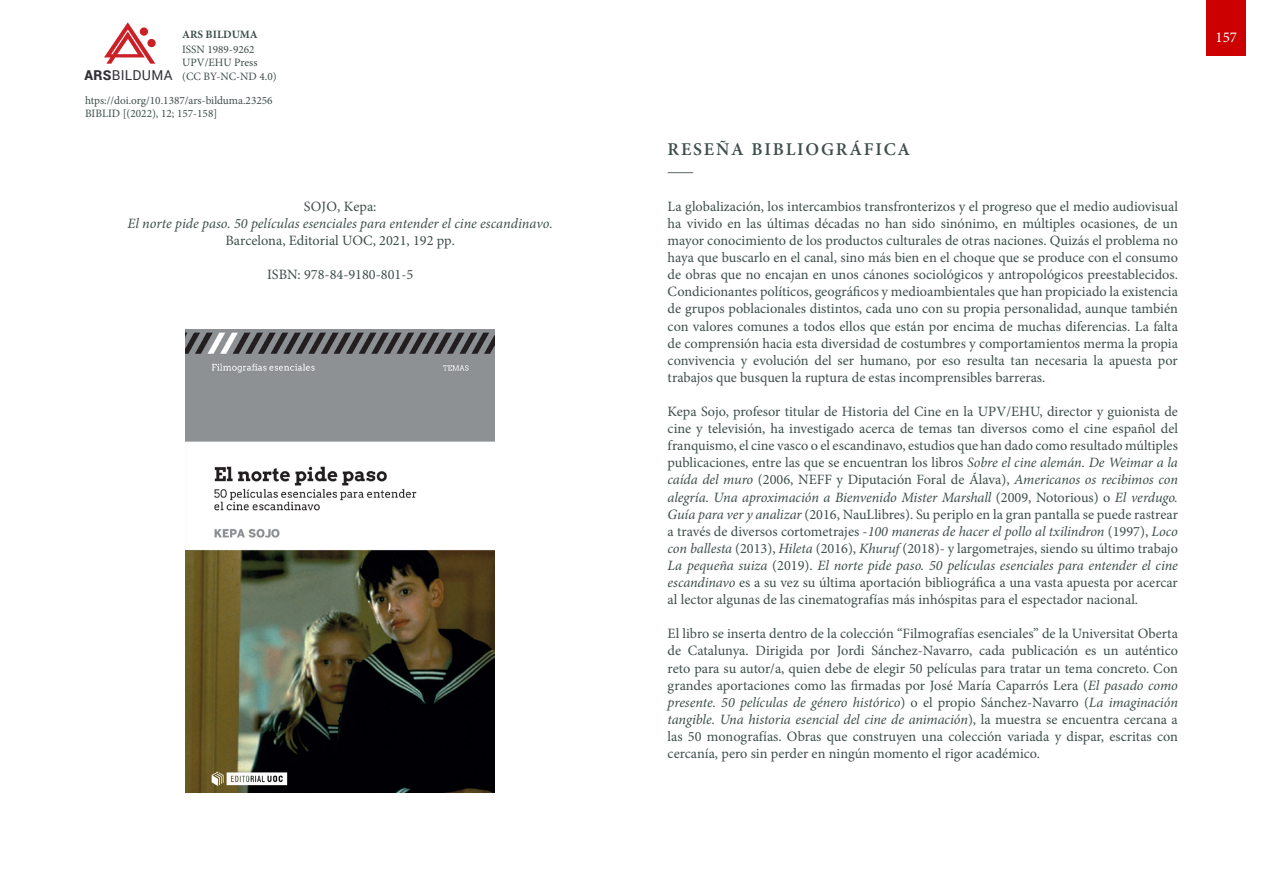
<style>
.page{position:relative;width:1263px;height:893px;background:#fff}
.page>*{position:absolute;margin:0;border:0;box-sizing:border-box;transform-origin:0 0}
.t1{font:600 18px "Minion Pro";letter-spacing:.1em;color:#3e4e4c}
.t2{font:15px "Minion Pro";color:#fff}
.t3{font:14.25px/17.1px "Minion Pro";color:#3e4e4c;text-align:justify}
.t4{font:italic 14.25px "Minion Pro";color:#3e4e4c}
.t5{font:13.65px "Roboto";letter-spacing:.025em;color:#323238}
.t6{font:11.25px "Minion Pro";color:#3e4e4c}
.t7{font:700 11.25px "Minion Pro";color:#3e4e4c}
.s1{font-weight:900}
.s2{font-style:italic}
</style>
<div class="page">
<div style="left:1206px;top:0;width:40px;height:55px;background:#c00"></div>
<svg style="left:668px;top:172px;width:25px;height:1px"></svg>
<img style="left:186px;top:330px;width:309px;height:462px">
<svg style="left:104px;top:22px;width:51px;height:42px"></svg>
<div style="left:147px;top:39px;width:9px;height:8px;background:#cc2027;border-radius:50%"></div>
<div style="left:140px;top:27px;width:8px;height:9px;background:#cc2027;border-radius:50%"></div>
<p class="t7" style="left:182px;top:26px;width:77px">ARS BILDUMA</p>
<p class="t6" style="left:182px;top:42px;width:74px">ISSN 1989-9262</p>
<p class="t6" style="left:182px;top:55px;width:77px">UPV/EHU Press</p>
<p class="t6" style="left:182px;top:69px;width:96px">(CC BY-NC-ND 4.0)</p>
<p class="t5" style="left:84px;top:66px;width:90px"><span class="s1">ARS</span>BILDUMA</p>
<p class="t6" style="left:85px;top:93px;width:189px">htps://doi.org/10.1387/ars-bilduma.23256</p>
<p class="t6" style="left:85px;top:106px;width:134px">BIBLID [(2022), 12; 157-158]</p>
<p class="t3" style="left:304px;top:198px;width:74px">SOJO, Kepa:</p>
<p class="t4" style="left:127px;top:213px;width:427px">El norte pide paso. 50 películas esenciales para entender el cine escandinavo.</p>
<p class="t3" style="left:225px;top:232px;width:231px">Barcelona, Editorial UOC, 2021, 192 pp.</p>
<p class="t3" style="left:267px;top:266px;width:148px">ISBN: 978-84-9180-801-5</p>
<p class="t2" style="left:1215px;top:27px;width:23px">157</p>
<p class="t1" style="left:668px;top:137px;width:244px">RESEÑA BIBLIOGRÁFICA</p>
<p class="t3" style="left:668px;top:198px;width:512px">La globalización, los intercambios transfronterizos y el progreso que el medio audiovisual ha vivido en las últimas décadas no han sido sinónimo, en múltiples ocasiones, de un mayor conocimiento de los productos culturales de otras naciones. Quizás el problema no haya que buscarlo en el canal, sino más bien en el choque que se produce con el consumo de obras que no encajan en unos cánones sociológicos y antropológicos preestablecidos.<br>Condicionantes políticos, geográficos y medioambientales que han propiciado la existencia de grupos poblacionales distintos, cada uno con su propia personalidad, aunque también con valores comunes a todos ellos que están por encima de muchas diferencias. La falta de comprensión hacia esta diversidad de costumbres y comportamientos merma la propia convivencia y evolución del ser humano, por eso resulta tan necesaria la apuesta por trabajos que busquen la ruptura de estas incomprensibles barreras.</p>
<p class="t3" style="left:668px;top:403px;width:512px">Kepa Sojo, profesor titular de Historia del Cine en la UPV/EHU, director y guionista de cine y televisión, ha investigado acerca de temas tan diversos como el cine español del franquismo, el cine vasco o el escandinavo, estudios que han dado como resultado múltiples publicaciones, entre las que se encuentran los libros <span class="s2">Sobre el cine alemán. De Weimar a la caída del muro</span> (2006, NEFF y Diputación Foral de Álava), <span class="s2">Americanos os recibimos con alegría. Una aproximación a Bienvenido Mister Marshall</span> (2009, Notorious) o <span class="s2">El verdugo.<br>Guía para ver y analizar</span> (2016, NauLlibres). Su periplo en la gran pantalla se puede rastrear a través de diversos cortometrajes -<span class="s2">100 maneras de hacer el pollo al txilindron</span> (1997), <span class="s2">Loco con ballesta</span> (2013), <span class="s2">Hileta</span> (2016), <span class="s2">Khuruf</span> (2018)- y largometrajes, siendo su último trabajo <span class="s2">La pequeña suiza</span> (2019). <span class="s2">El norte pide paso. 50 películas esenciales para entender el cine escandinavo</span> es a su vez su última aportación bibliográfica a una vasta apuesta por acercar al lector algunas de las cinematografías más inhóspitas para el espectador nacional.</p>
<p class="t3" style="left:668px;top:625px;width:512px">El libro se inserta dentro de la colección “Filmografías esenciales” de la Universitat Oberta de Catalunya. Dirigida por Jordi Sánchez-Navarro, cada publicación es un auténtico reto para su autor/a, quien debe de elegir 50 películas para tratar un tema concreto. Con grandes aportaciones como las firmadas por José María Caparrós Lera (<span class="s2">El pasado como presente. 50 películas de género histórico</span>) o el propio Sánchez-Navarro (<span class="s2">La imaginación tangible. Una historia esencial del cine de animación</span>), la muestra se encuentra cercana a las 50 monografías. Obras que construyen una colección variada y dispar, escritas con cercanía, pero sin perder en ningún momento el rigor académico.</p>
</div>
